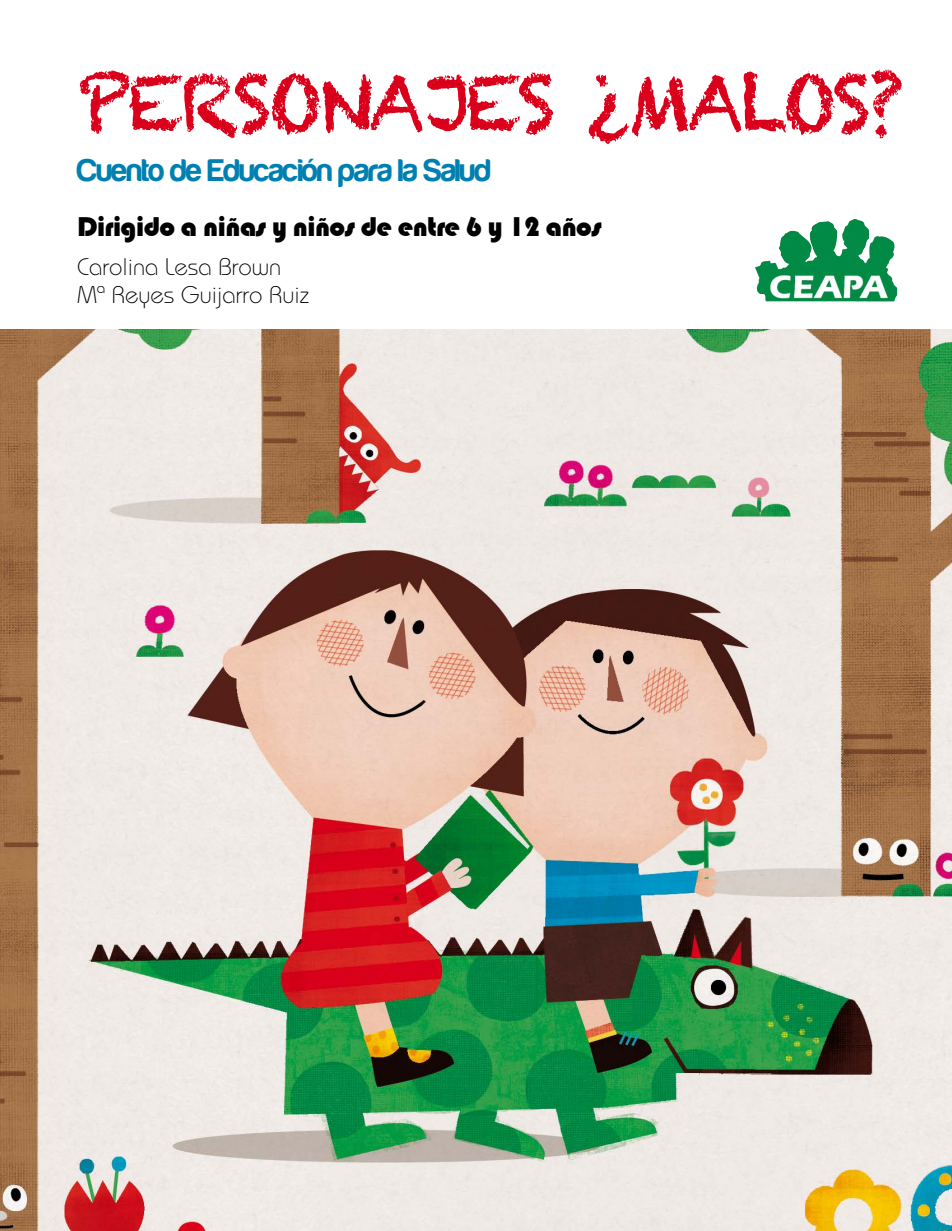
<style>
.page{position:relative;width:952px;height:1231px;background:#fff}
.page>*{position:absolute;margin:0;border:0;box-sizing:border-box;transform-origin:0 0}
.t1{font:76px "Chalkduster";letter-spacing:-.05em;color:#da001b}
.t2{font:700 32.4px "Harabara";letter-spacing:-.02em;color:#0080b0}
.t3{font:28px "Bauhaus 93";letter-spacing:-.02em;color:#000}
.t4{font:300 24px/28px "Bauhaus Std";color:#000}
</style>
<div class="page">
<img style="left:0;top:329px;width:952px;height:901px">
<img style="left:755px;top:260px;width:114px;height:42px">
<h1 class="t1" style="left:77px;top:58px;width:829px">PERSONAJES ¿MALOS?</h1>
<h2 class="t2" style="left:77px;top:153px;width:415px">Cuento de Educación para la Salud</h2>
<p class="t3" style="left:77px;top:210px;width:526px">Dirigido a niñas y niños de entre 6 y 12 años</p>
<p class="t4" style="left:77px;top:252px;width:234px">Carolina Lesa Brown<br>Mª Reyes Guijarro Ruiz</p>
</div>
